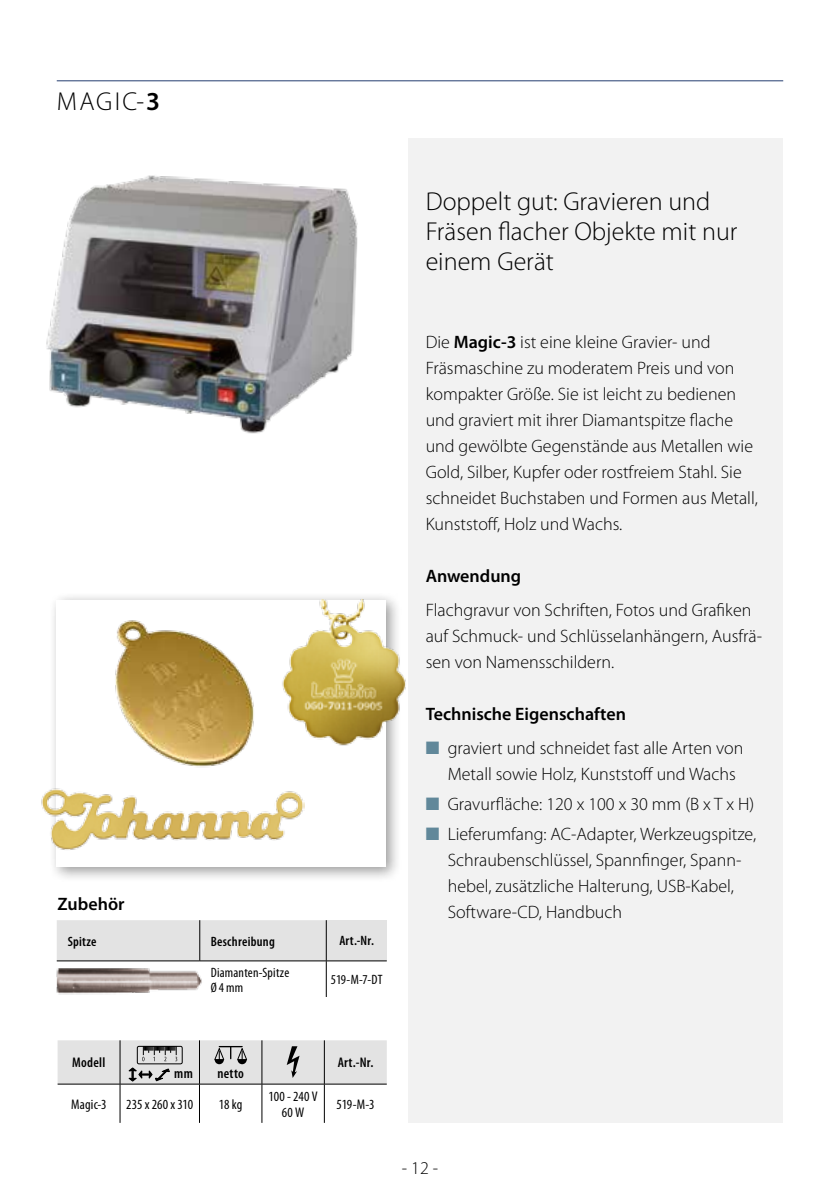
<style>
.page{position:relative;width:840px;height:1191px;background:#fff}
.page>*{position:absolute;margin:0;border:0;box-sizing:border-box;transform-origin:0 0}
.t1{font:300 26px/30px "Myriad Pro";color:#000}
.t2{font:300 18px/26px "Myriad Pro";color:#000}
.t3{font:600 18px "Myriad Pro";color:#000}
.t4{font:condensed 14px/16px "Myriad Pro";letter-spacing:.005em;color:#000;text-align:center}
.t5{font:600 condensed 14px "Myriad Pro";letter-spacing:.02em;color:#000}
.t6{font:condensed 13.6px/15.6px "Myriad Pro";letter-spacing:.015em;color:#000}
.t7{font:600 condensed 13.6px "Myriad Pro";letter-spacing:.02em;color:#000}
.s1{font-weight:600}
.s2{color:#61889a}
</style>
<div class="page">
<img style="left:46px;top:138px;width:374px;height:296px">
<div style="left:408px;top:139px;width:374px;height:983px;background:#f2f2f2"></div>
<hr style="left:57px;top:80px;width:725px;height:1px;background:#243d70">
<hr style="left:120px;top:1084px;width:1px;height:38px;background:#000">
<hr style="left:199px;top:1084px;width:1px;height:38px;background:#000">
<hr style="left:261px;top:1084px;width:1px;height:38px;background:#000">
<hr style="left:324px;top:1084px;width:1px;height:38px;background:#000">
<svg style="left:58px;top:1040px;width:328px;height:44px;background:#d2d2d2"></svg>
<div style="left:57px;top:920px;width:269px;height:40px;background:#e3e3e3"></div>
<div style="left:326px;top:920px;width:60px;height:41px;background:#e3e3e3"></div>
<hr style="left:199px;top:920px;width:1px;height:40px;background:#000">
<hr style="left:326px;top:920px;width:1px;height:40px;background:#000">
<hr style="left:57px;top:960px;width:143px;height:1px;background:#000">
<hr style="left:200px;top:960px;width:126px;height:1px;background:#000">
<hr style="left:326px;top:960px;width:60px;height:1px;background:#000">
<hr style="left:326px;top:961px;width:1px;height:35px;background:#000">
<img style="left:57px;top:968px;width:145px;height:27px">
<div style="left:49px;top:592px;width:353px;height:290px;background:#000;opacity:.4"></div>
<div style="left:57px;top:600px;width:329px;height:266px;background:#fff"></div>
<img style="left:41px;top:769px;width:263px;height:99px">
<img style="left:115px;top:620px;width:139px;height:148px">
<img style="left:282px;top:600px;width:124px;height:155px">
<h1 class="t1" style="left:57px;top:87px;width:105px">MAGIC-<span class="s1">3</span></h1>
<p class="t3" style="left:58px;top:892px;width:68px">Zubehör</p>
<p class="t7" style="left:68px;top:932px;width:30px">Spitze</p>
<p class="t7" style="left:211px;top:932px;width:65px">Beschreibung</p>
<p class="t7" style="left:339px;top:932px;width:36px">Art.-Nr.</p>
<p class="t6" style="left:211px;top:964px;width:80px">Diamanten-Spitze<br>Ø 4 mm</p>
<p class="t6" style="left:330px;top:972px;width:53px">519-M-7-DT</p>
<h1 class="t1" style="left:425px;top:186px;width:313px">Doppelt gut: Gravieren und<br>Fräsen flacher Objekte mit nur einem Gerät</h1>
<p class="t2" style="left:425px;top:329px;width:333px">Die <span class="s1">Magic-3</span> ist eine kleine Gravier- und Fräsmaschine zu moderatem Preis und von kompakter Größe. Sie ist leicht zu bedienen und graviert mit ihrer Diamantspitze flache und gewölbte Gegenstände aus Metallen wie Gold, Silber, Kupfer oder rostfreiem Stahl. Sie schneidet Buchstaben und Formen aus Metall, Kunststoff, Holz und Wachs.</p>
<p class="t3" style="left:425px;top:564px;width:97px">Anwendung</p>
<p class="t2" style="left:425px;top:597px;width:338px">Flachgravur von Schriften, Fotos und Grafiken auf Schmuck- und Schlüsselanhängern, Ausfrä&shy;sen von Namensschildern.</p>
<p class="t3" style="left:425px;top:702px;width:202px">Technische Eigenschaften</p>
<p class="t2" style="left:447px;top:735px;width:297px;text-indent:-22px"><span class="s2">■</span> graviert und schneidet fast alle Arten von<br>Metall sowie Holz, Kunststoff und Wachs</p>
<p class="t2" style="left:425px;top:791px;width:330px"><span class="s2">■</span> Gravurfläche: 120 x 100 x 30 mm (B x T x H)</p>
<p class="t2" style="left:447px;top:821px;width:310px;text-indent:-22px"><span class="s2">■</span> Lieferumfang: AC-Adapter, Werkzeugspitze, Schraubenschlüssel, Spannfinger, Spann&shy;hebel, zusätzliche Halterung, USB-Kabel, Software-CD, Handbuch</p>
<p class="t5" style="left:72px;top:1054px;width:123px">Modell ↕↔↕mm</p>
<p class="t5" style="left:217px;top:1065px;width:28px">netto</p>
<p class="t5" style="left:337px;top:1054px;width:37px">Art.-Nr.</p>
<p class="t4" style="left:71px;top:1096px;width:37px">Magic-3</p>
<p class="t4" style="left:126px;top:1096px;width:69px">235 x 260 x 310</p>
<p class="t4" style="left:219px;top:1096px;width:25px">18 kg</p>
<p class="t4" style="left:268px;top:1088px;width:51px">100 - 240 V<br>60 W</p>
<p class="t4" style="left:336px;top:1096px;width:40px">519-M-3</p>
<p class="t2" style="left:401px;top:1155px;width:38px">- 12 -</p>
</div>
